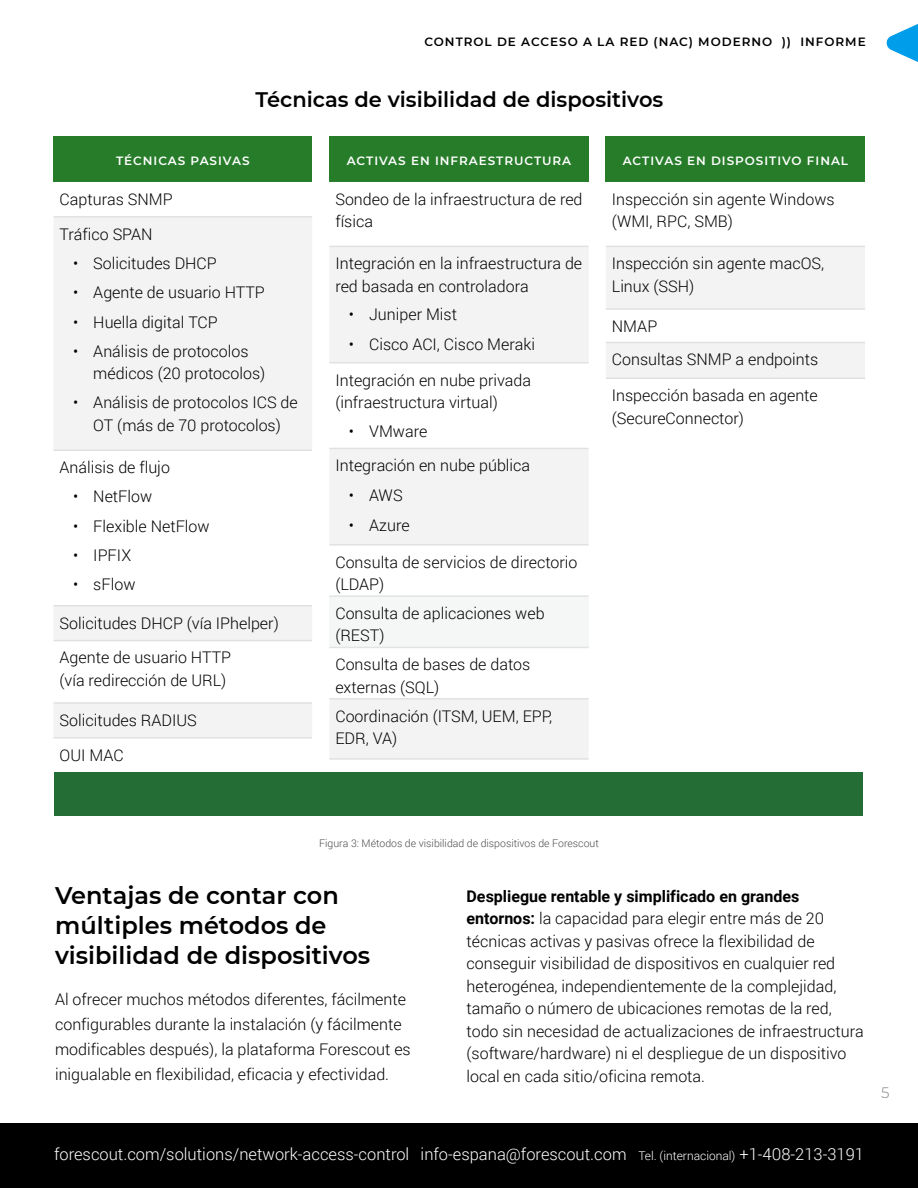
<style>
.page{position:relative;width:918px;height:1188px;background:#fff}
.page>*{position:absolute;margin:0;border:0;box-sizing:border-box;transform-origin:0 0}
.subhead{font:600 24px/30px "Montserrat";color:#000}
.Subhead_1{font:600 21px "Montserrat";color:#000}
.t1{font:300 16.5px "Roboto";color:#fff}
.body_copy{font:300 16.05px/22.5px "Roboto";color:#000}
.Chart_text{font:300 16.05px/22.5px "Roboto";color:#000}
.t2{font:300 15px "Montserrat";color:#808080}
.Special_column_heade{font:600 12px "Montserrat";letter-spacing:.08em;color:#fff}
.white_paper_name_hea{font:600 12px "Montserrat";letter-spacing:.08em;color:#000}
.t3{font:300 12px "Roboto";color:#fff}
.Figure_text{font:300 10.5px "Roboto";color:#4d4d4d}
.s1{font-weight:700}
.s2{font-size:16.5px}
</style>
<div class="page">
<svg style="left:886px;top:24px;width:32px;height:38px"></svg>
<div style="left:54px;top:137px;width:258px;height:45px;background:#277c29"></div>
<svg style="left:54px;top:218px;width:258px;height:519px;fill:#f3f3f3"></svg>
<svg style="left:54px;top:509px;width:258px;height:96px"></svg>
<hr style="left:54px;top:216px;width:258px;height:2px;background:#e1e1e1">
<hr style="left:54px;top:449px;width:258px;height:2px;background:#e1e1e1">
<hr style="left:54px;top:605px;width:258px;height:2px;background:#e1e1e1">
<hr style="left:54px;top:640px;width:258px;height:1px;background:#e1e1e1">
<hr style="left:54px;top:702px;width:258px;height:2px;background:#e1e1e1">
<hr style="left:54px;top:737px;width:258px;height:2px;background:#e1e1e1">
<div style="left:329px;top:137px;width:260px;height:45px;background:#277c29"></div>
<svg style="left:330px;top:247px;width:258px;height:511px;fill:#f3f3f3"></svg>
<svg style="left:329px;top:449px;width:260px;height:249px"></svg>
<div style="left:329px;top:596px;width:260px;height:51px;background:#f5f7f7"></div>
<hr style="left:329px;top:698px;width:260px;height:2px;background:#e1e1e1">
<hr style="left:329px;top:758px;width:260px;height:2px;background:#e1e1e1">
<hr style="left:329px;top:246px;width:260px;height:1px;background:#e1e1e1">
<hr style="left:329px;top:362px;width:260px;height:1px;background:#e1e1e1">
<hr style="left:329px;top:448px;width:260px;height:1px;background:#e1e1e1">
<hr style="left:329px;top:544px;width:260px;height:2px;background:#e1e1e1">
<hr style="left:329px;top:595px;width:260px;height:2px;background:#e2e3e3">
<hr style="left:329px;top:647px;width:260px;height:1px;background:#e2e3e3">
<div style="left:606px;top:137px;width:259px;height:45px;background:#277c29"></div>
<svg style="left:606px;top:247px;width:259px;height:130px"></svg>
<hr style="left:606px;top:246px;width:259px;height:1px;background:#e1e1e1">
<hr style="left:606px;top:308px;width:259px;height:2px;background:#e1e1e1">
<hr style="left:606px;top:342px;width:259px;height:1px;background:#e1e1e1">
<hr style="left:606px;top:377px;width:259px;height:2px;background:#e1e1e1">
<div style="left:55px;top:772px;width:808px;height:44px;background:#246e36"></div>
<div style="left:0;top:1123px;width:918px;height:65px;background:#000"></div>
<p class="white_paper_name_hea" style="left:424px;top:34px;width:443px">CONTROL DE ACCESO A LA RED (NAC) MODERNO )) INFORME</p>
<p class="Subhead_1" style="left:256px;top:85px;width:409px">Técnicas de visibilidad de dispositivos</p>
<p class="Special_column_heade" style="left:116px;top:152px;width:135px">TÉCNICAS PASIVAS</p>
<p class="body_copy" style="left:60px;top:187px;width:115px">Capturas SNMP</p>
<p class="body_copy" style="left:60px;top:222px;width:95px">Tráfico SPAN</p>
<p class="body_copy" style="left:73px;top:251px;width:145px">• Solicitudes DHCP</p>
<p class="body_copy" style="left:73px;top:281px;width:193px">• Agente de usuario HTTP</p>
<p class="body_copy" style="left:73px;top:310px;width:146px">• Huella digital TCP</p>
<p class="body_copy" style="left:93px;top:339px;width:173px;text-indent:-20px">• Análisis de protocolos médicos (20 protocolos)</p>
<p class="body_copy" style="left:73px;top:391px;width:226px;text-align:center">• Análisis de protocolos ICS de<br>OT (más de 70 protocolos)</p>
<p class="body_copy" style="left:60px;top:456px;width:112px">Análisis de flujo</p>
<p class="body_copy" style="left:73px;top:485px;width:81px">• NetFlow</p>
<p class="body_copy" style="left:73px;top:514px;width:138px">• Flexible NetFlow</p>
<p class="body_copy" style="left:73px;top:543px;width:60px">• IPFIX</p>
<p class="body_copy" style="left:73px;top:573px;width:64px">• sFlow</p>
<p class="body_copy" style="left:60px;top:611px;width:221px">Solicitudes DHCP (vía IPhelper)</p>
<p class="body_copy" style="left:60px;top:646px;width:173px">Agente de usuario HTTP (vía redirección de URL)</p>
<p class="body_copy" style="left:60px;top:708px;width:139px">Solicitudes RADIUS</p>
<p class="body_copy" style="left:60px;top:743px;width:66px">OUI MAC</p>
<p class="Special_column_heade" style="left:347px;top:152px;width:226px">ACTIVAS EN INFRAESTRUCTURA</p>
<p class="Chart_text" style="left:335px;top:187px;width:249px">Sondeo de la infraestructura de red física</p>
<p class="Chart_text" style="left:335px;top:252px;width:248px">Integración en la infraestructura de red basada en controladora</p>
<p class="body_copy" style="left:349px;top:303px;width:110px">• Juniper Mist</p>
<p class="body_copy" style="left:349px;top:332px;width:188px">• Cisco ACI, Cisco Meraki</p>
<p class="Chart_text" style="left:335px;top:368px;width:197px">Integración en nube privada (infraestructura virtual)</p>
<p class="body_copy" style="left:349px;top:419px;width:80px">• VMware</p>
<p class="Chart_text" style="left:335px;top:454px;width:196px">Integración en nube pública</p>
<p class="body_copy" style="left:349px;top:484px;width:55px">• AWS</p>
<p class="body_copy" style="left:349px;top:513px;width:62px">• Azure</p>
<p class="Chart_text" style="left:335px;top:550px;width:244px">Consulta de servicios de directorio (LDAP)</p>
<p class="Chart_text" style="left:335px;top:601px;width:211px">Consulta de aplicaciones web (REST)</p>
<p class="Chart_text" style="left:335px;top:653px;width:196px">Consulta de bases de datos externas (SQL)</p>
<p class="body_copy" style="left:335px;top:704px;width:218px">Coordinación (ITSM, UEM, EPP,<br>EDR, VA)</p>
<p class="Special_column_heade" style="left:623px;top:152px;width:227px">ACTIVAS EN DISPOSITIVO FINAL</p>
<p class="Chart_text" style="left:612px;top:187px;width:224px">Inspección sin agente Windows (WMI, RPC, SMB)</p>
<p class="Chart_text" style="left:612px;top:252px;width:214px">Inspección sin agente macOS,<br>Linux (SSH)</p>
<p class="Chart_text" style="left:612px;top:314px;width:47px">NMAP</p>
<p class="Chart_text" style="left:612px;top:348px;width:208px">Consultas SNMP a endpoints</p>
<p class="Chart_text" style="left:612px;top:384px;width:208px">Inspección basada en agente (SecureConnector)</p>
<p class="Figure_text" style="left:319px;top:836px;width:281px">Figura 3: Métodos de visibilidad de dispositivos de Forescout</p>
<p class="subhead" style="left:55px;top:880px;width:317px">Ventajas de contar con múltiples métodos de visibilidad de dispositivos</p>
<p class="body_copy" style="left:55px;top:987px;width:357px;line-height:24.8px">Al ofrecer muchos métodos diferentes, fácilmente configurables durante la instalación (y fácilmente modificables después), la plataforma Forescout es inigualable en flexibilidad, eficacia y efectividad.</p>
<p class="body_copy" style="left:467px;top:884px;width:399px"><span class="s1">Despliegue rentable y simplificado en grandes entornos:</span> la capacidad para elegir entre más de 20 técnicas activas y pasivas ofrece la flexibilidad de conseguir visibilidad de dispositivos en cualquier red heterogénea, independientemente de la complejidad, tamaño o número de ubicaciones remotas de la red, todo sin necesidad de actualizaciones de infraestructura (software/hardware) ni el despliegue de un dispositivo local en cada sitio/oficina remota.</p>
<p class="t2" style="left:881px;top:1082px;width:10px">5</p>
<p class="t1" style="left:54px;top:1143px;width:357px">forescout.com/solutions/network-access-control</p>
<p class="t1" style="left:421px;top:1143px;width:208px">info-espana@forescout.com</p>
<p class="t3" style="left:638px;top:1148px;width:227px">Tel. (internacional) <span class="s2">+1-408-213-3191</span></p>
</div>
